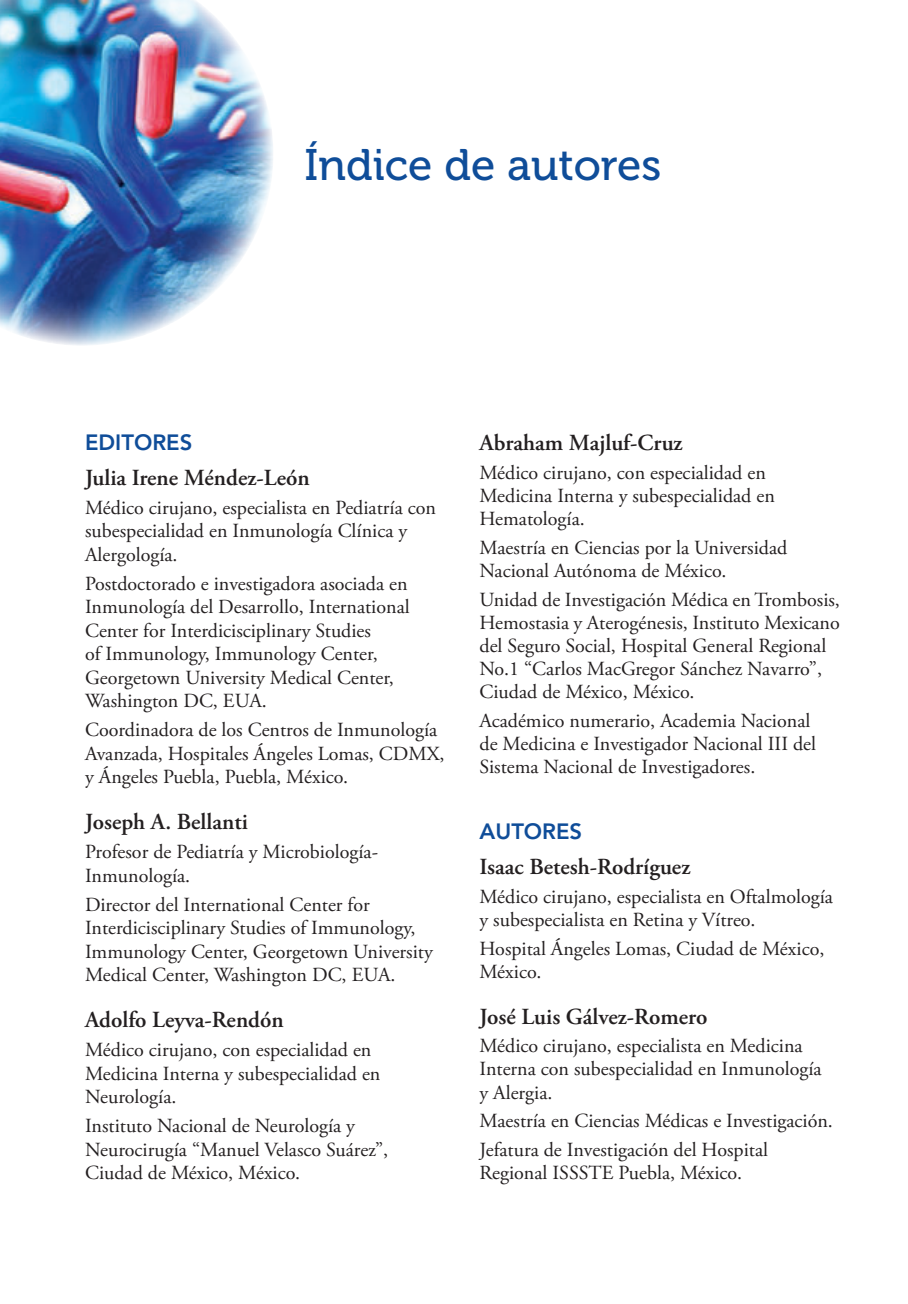
<style>
.page{position:relative;width:908px;height:1304px;background:#fff}
.page>*{position:absolute;margin:0;border:0;box-sizing:border-box;transform-origin:0 0}
.t1{font:44px "Museo 500";color:#0f4d99}
.t2{font:600 23px "Adobe Garamond Pro";color:#231f20}
.t3{font:800 22px "Avenir LT Std";color:#0f4d99}
.t4{font:20px/23.4px "Adobe Garamond Pro";color:#231f20}
</style>
<div class="page">
<img style="left:0;top:0;width:273px;height:345px">
<h1 class="t1" style="left:304px;top:141px;width:358px">Índice de autores</h1>
<p class="t3" style="left:85px;top:429px;width:109px">EDITORES</p>
<p class="t2" style="left:85px;top:464px;width:226px">Julia Irene Méndez-León</p>
<p class="t4" style="left:85px;top:497px;width:352px">Médico cirujano, especialista en Pediatría con subespecialidad en Inmunología Clínica y<br>Alergología.</p>
<p class="t4" style="left:85px;top:573px;width:326px">Postdoctorado e investigadora asociada en Inmunología del Desarrollo, International Center for Interdicisciplinary Studies<br>of Immunology, Immunology Center, Georgetown University Medical Center, Washington DC, EUA.</p>
<p class="t4" style="left:85px;top:719px;width:361px">Coordinadora de los Centros de Inmunología<br>Avanzada, Hospitales Ángeles Lomas, CDMX, y Ángeles Puebla, Puebla, México.</p>
<p class="t2" style="left:85px;top:809px;width:164px">Joseph A. Bellanti</p>
<p class="t4" style="left:85px;top:841px;width:294px">Profesor de Pediatría y Microbiología-<br>Inmunología.</p>
<p class="t4" style="left:85px;top:893px;width:349px">Director del International Center for Interdicisciplinary Studies of Immunology, Immunology Center, Georgetown University Medical Center, Washington DC, EUA.</p>
<p class="t2" style="left:85px;top:1007px;width:200px">Adolfo Leyva-Rendón</p>
<p class="t4" style="left:85px;top:1039px;width:297px">Médico cirujano, con especialidad en<br>Medicina Interna y subespecialidad en<br>Neurología.</p>
<p class="t4" style="left:85px;top:1115px;width:304px">Instituto Nacional de Neurología y<br>Neurocirugía “Manuel Velasco Suárez”,<br>Ciudad de México, México.</p>
<p class="t2" style="left:479px;top:429px;width:204px">Abraham Majluf-Cruz</p>
<p class="t4" style="left:479px;top:461px;width:297px">Médico cirujano, con especialidad en<br>Medicina Interna y subespecialidad en<br>Hematología.</p>
<p class="t4" style="left:479px;top:536px;width:309px">Maestría en Ciencias por la Universidad<br>Nacional Autónoma de México.</p>
<p class="t4" style="left:479px;top:588px;width:362px">Unidad de Investigación Médica en Trombosis, Hemostasia y Aterogénesis, Instituto Mexicano del Seguro Social, Hospital General Regional No.1 “Carlos MacGregor Sánchez Navarro”, Ciudad de México, México.</p>
<p class="t4" style="left:479px;top:710px;width:338px">Académico numerario, Academia Nacional de Medicina e Investigador Nacional III del<br>Sistema Nacional de Investigadores.</p>
<p class="t3" style="left:479px;top:819px;width:104px">AUTORES</p>
<p class="t2" style="left:479px;top:853px;width:212px">Isaac Betesh-Rodríguez</p>
<p class="t4" style="left:479px;top:885px;width:355px">Médico cirujano, especialista en Oftalmología y subespecialista en Retina y Vítreo.</p>
<p class="t4" style="left:479px;top:937px;width:346px">Hospital Ángeles Lomas, Ciudad de México,<br>México.</p>
<p class="t2" style="left:479px;top:1003px;width:229px">José Luis Gálvez-Romero</p>
<p class="t4" style="left:479px;top:1035px;width:343px">Médico cirujano, especialista en Medicina<br>Interna con subespecialidad en Inmunología y Alergia.</p>
<p class="t4" style="left:479px;top:1107px;width:355px;line-height:28.8px">Maestría en Ciencias Médicas e Investigación.<br>Jefatura de Investigación del Hospital</p>
<p class="t4" style="left:479px;top:1162px;width:264px">Regional ISSSTE Puebla, México.</p>
</div>
